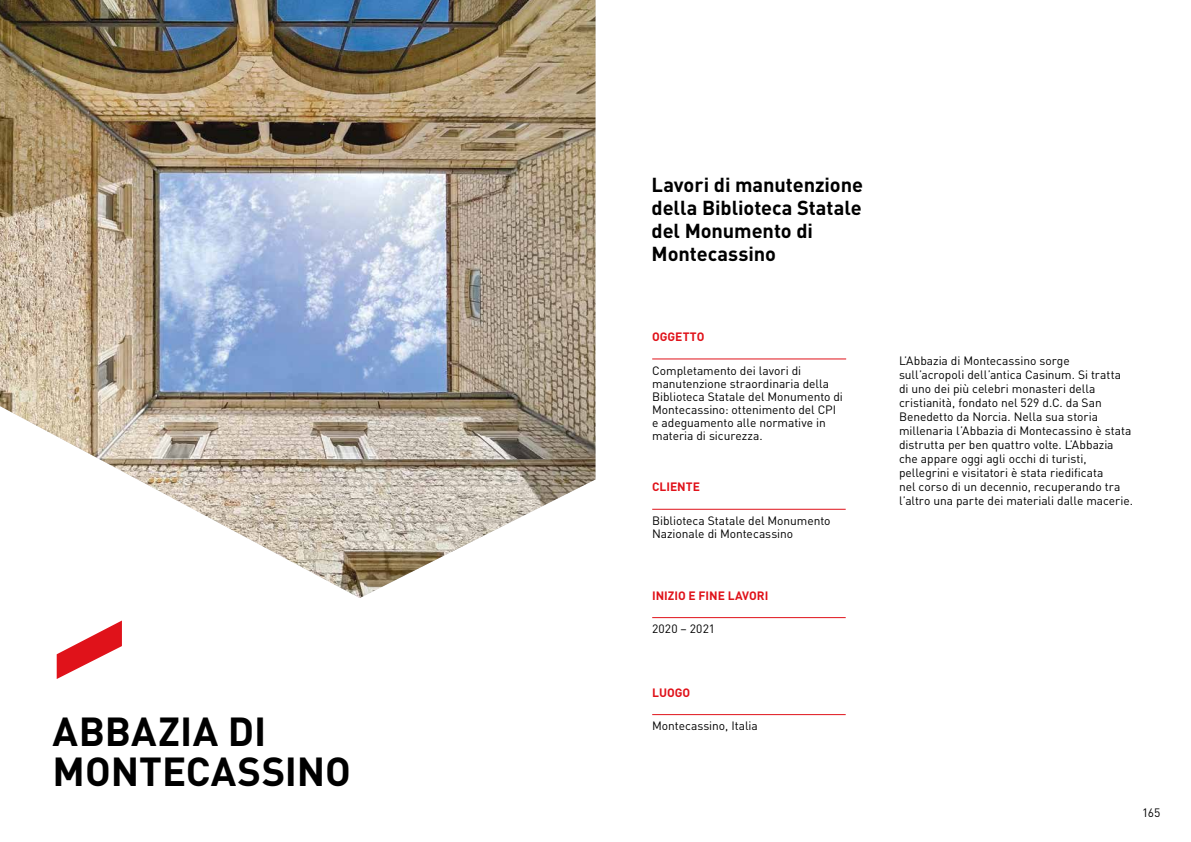
<style>
.page{position:relative;width:1191px;height:842px;background:#fff}
.page>*{position:absolute;margin:0;border:0;box-sizing:border-box;transform-origin:0 0}
.t1{font:700 40px/40px "DIN Pro";color:#000}
.t2{font:700 20px/23px "DIN Pro";letter-spacing:-.005em;color:#000}
.t3{font:12px/14px "DIN Pro";letter-spacing:-.005em;color:#000}
.t4{font:700 12px "DIN Pro";color:#e0121a}
</style>
<div class="page">
<svg style="left:57px;top:620px;width:65px;height:59px"></svg>
<img style="left:0;top:0;width:595px;height:598px">
<hr style="left:652px;top:359px;width:194px;height:1px;background:#e0121a">
<hr style="left:652px;top:509px;width:193px;height:1px;background:#e0121a">
<hr style="left:652px;top:617px;width:193px;height:1px;background:#e0121a">
<hr style="left:652px;top:714px;width:193px;height:1px;background:#e0121a">
<h1 class="t1" style="left:53px;top:710px;width:300px">ABBAZIA DI<br>MONTECASSINO</h1>
<h2 class="t2" style="left:651px;top:172px;width:213px">Lavori di manutenzione della Biblioteca Statale del Monumento di<br>Montecassino</h2>
<p class="t4" style="left:652px;top:328px;width:54px">OGGETTO</p>
<p class="t3" style="left:652px;top:363px;width:192px;line-height:13px">Completamento dei lavori di manutenzione straordinaria della<br>Biblioteca Statale del Monumento di<br>Montecassino: ottenimento del CPI e adeguamento alle normative in materia di sicurezza.</p>
<p class="t4" style="left:652px;top:479px;width:49px">CLIENTE</p>
<p class="t3" style="left:652px;top:514px;width:180px;line-height:13px">Biblioteca Statale del Monumento<br>Nazionale di Montecassino</p>
<p class="t4" style="left:652px;top:587px;width:118px">INIZIO E FINE LAVORI</p>
<p class="t3" style="left:652px;top:622px;width:64px">2020 – 2021</p>
<p class="t4" style="left:652px;top:684px;width:39px">LUOGO</p>
<p class="t3" style="left:652px;top:718px;width:107px">Montecassino, Italia</p>
<p class="t3" style="left:899px;top:353px;width:235px">L’Abbazia di Montecassino sorge sull’acropoli dell’antica Casinum. Si tratta di uno dei più celebri monasteri della cristianità, fondato nel 529 d.C. da San Benedetto da Norcia. Nella sua storia millenaria l’Abbazia di Montecassino è stata distrutta per ben quattro volte. L’Abbazia che appare oggi agli occhi di turisti, pellegrini e visitatori è stata riedificata<br>nel corso di un decennio, recuperando tra l’altro una parte dei materiali dalle macerie.</p>
<p class="t3" style="left:1142px;top:805px;width:20px">165</p>
</div>
